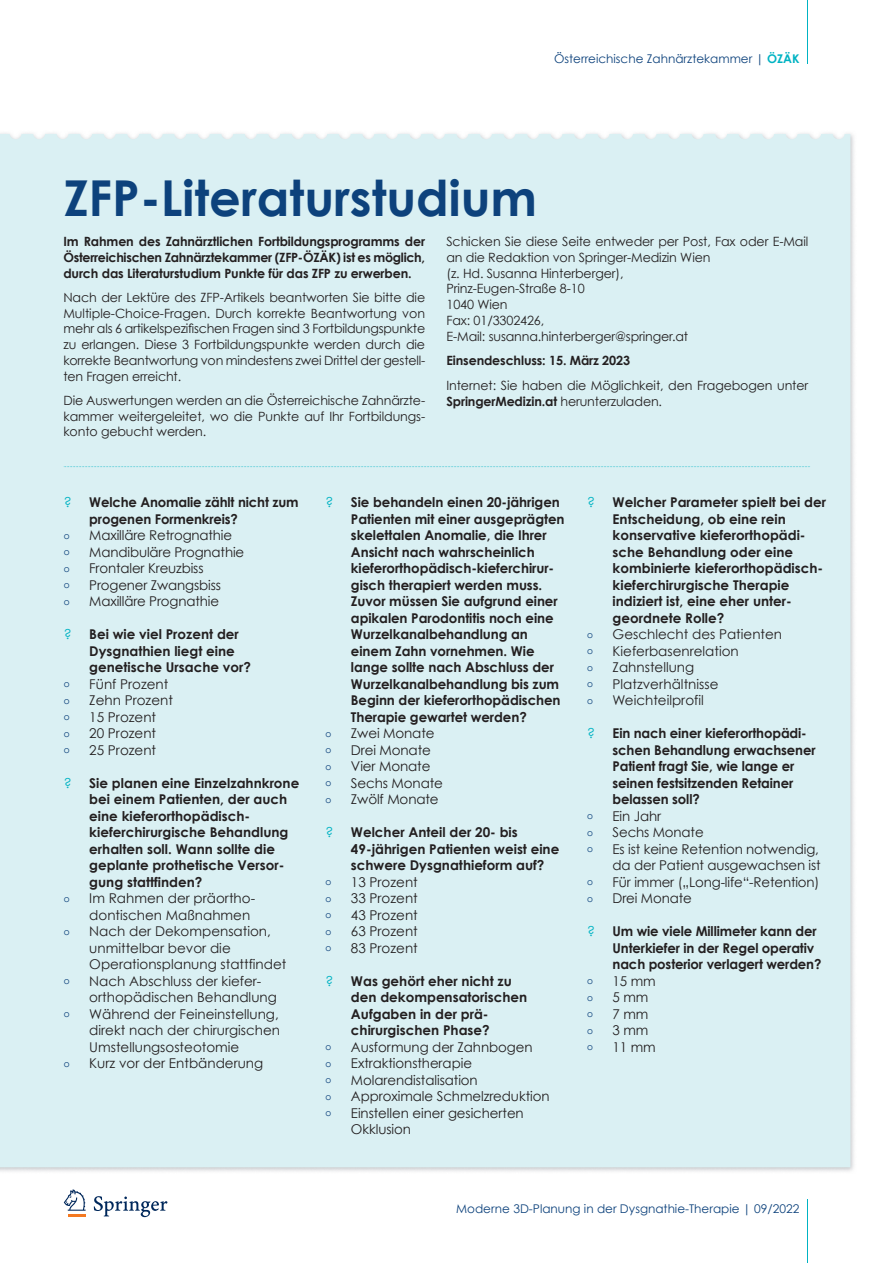
<style>
.page{position:relative;width:893px;height:1263px;background:#fff}
.page>*{position:absolute;margin:0;border:0;box-sizing:border-box;transform-origin:0 0}
.t1{font:700 49.5px "Century Gothic";color:#0d427c}
.t2{font:700 13.5px/16.5px "Century Gothic";letter-spacing:-.005em;color:#231f20}
.t3{font:13.5px/16.5px "Century Gothic";letter-spacing:-.005em;color:#231f20}
.t4{font:13.5px "Century Gothic";color:#00b3c3}
.t5{font:12.75px/15.8px "Century Gothic";letter-spacing:-.01em;color:#231f20;text-align:justify}
.t6{font:700 12.75px/15.8px "Century Gothic";letter-spacing:-.01em;color:#231f20;text-align:justify}
.t7{font:12px "Century Gothic";color:#0d427c}
.t8{font:9px "Century Gothic";color:#0d427c}
.s1{font-weight:700;color:#00b3c3}
.s2{font-weight:700}
</style>
<div class="page">
<hr style="left:807px;top:0;width:1px;height:64px;background:#00b3c3">
<hr style="left:807px;top:1199px;width:1px;height:64px;background:#00b3c3">
<img style="left:749px;top:133px;width:105px;height:1039px">
<div style="left:0;top:134px;width:850px;height:1033px;background:#daf0f3"></div>
<svg style="left:64px;top:466px;width:746px;height:1px"></svg>
<svg style="left:64px;top:1189px;width:22px;height:27px"></svg>
<svg style="left:94px;top:1196px;width:73px;height:21px"></svg>
<p class="t7" style="left:554px;top:52px;width:247px">Österreichische Zahnärztekammer | <span class="s1">ÖZÄK</span></p>
<h1 class="t1" style="left:64px;top:167px;width:475px">ZFP-Literaturstudium</h1>
<p class="t6" style="left:63px;top:233px;width:363px">Im Rahmen des Zahnärztlichen Fortbildungsprogramms der Österreichischen Zahnärztekammer (ZFP-ÖZÄK) ist es möglich, durch das Literaturstudium Punkte für das ZFP zu erwerben.</p>
<p class="t5" style="left:63px;top:289px;width:363px">Nach der Lektüre des ZFP-Artikels beantworten Sie bitte die Multiple-Choice-Fragen. Durch korrekte Beantwortung von mehr als 6 artikelspezifischen Fragen sind 3 Fortbildungspunkte zu erlangen. Diese 3 Fortbildungspunkte werden durch die korrekte Beantwortung von mindestens zwei Drittel der gestell&shy;ten Fragen erreicht.</p>
<p class="t5" style="left:63px;top:392px;width:363px">Die Auswertungen werden an die Österreichische Zahnärzte&shy;kammer weitergeleitet, wo die Punkte auf Ihr Fortbildungs&shy;konto gebucht werden.</p>
<p class="t5" style="left:446px;top:233px;width:363px;text-align:left">Schicken Sie diese Seite entweder per Post, Fax oder E-Mail an die Redaktion von Springer-Medizin Wien<br>(z. Hd. Susanna Hinterberger),<br>Prinz-Eugen-Straße 8-10<br>1040 Wien<br>Fax: 01/3302426,<br>E-Mail: susanna.hinterberger@springer.at</p>
<p class="t6" style="left:446px;top:352px;width:185px">Einsendeschluss: 15. März 2023</p>
<p class="t5" style="left:446px;top:377px;width:363px">Internet: Sie haben die Möglichkeit, den Fragebogen unter<br><span class="s2">SpringerMedizin.at</span> herunterzuladen.</p>
<p class="t4" style="left:64px;top:494px;width:9px">?</p>
<p class="t2" style="left:89px;top:494px;width:211px">Welche Anomalie zählt nicht zum progenen Formenkreis?</p>
<p class="t8" style="left:64px;top:530px;width:7px">o</p>
<p class="t3" style="left:89px;top:527px;width:144px">Maxilläre Retrognathie</p>
<p class="t8" style="left:64px;top:546px;width:7px">o</p>
<p class="t3" style="left:89px;top:543px;width:156px">Mandibuläre Prognathie</p>
<p class="t8" style="left:64px;top:563px;width:7px">o</p>
<p class="t3" style="left:89px;top:560px;width:116px">Frontaler Kreuzbiss</p>
<p class="t8" style="left:64px;top:579px;width:7px">o</p>
<p class="t3" style="left:89px;top:576px;width:133px">Progener Zwangsbiss</p>
<p class="t8" style="left:64px;top:596px;width:7px">o</p>
<p class="t3" style="left:89px;top:593px;width:131px">Maxilläre Prognathie</p>
<p class="t4" style="left:64px;top:626px;width:9px">?</p>
<p class="t2" style="left:89px;top:626px;width:163px">Bei wie viel Prozent der<br>Dysgnathien liegt eine genetische Ursache vor?</p>
<p class="t8" style="left:64px;top:678px;width:7px">o</p>
<p class="t3" style="left:89px;top:675px;width:81px">Fünf Prozent</p>
<p class="t8" style="left:64px;top:695px;width:7px">o</p>
<p class="t3" style="left:89px;top:692px;width:85px">Zehn Prozent</p>
<p class="t8" style="left:64px;top:711px;width:7px">o</p>
<p class="t3" style="left:89px;top:708px;width:68px">15 Prozent</p>
<p class="t8" style="left:64px;top:728px;width:7px">o</p>
<p class="t3" style="left:89px;top:725px;width:68px">20 Prozent</p>
<p class="t8" style="left:64px;top:744px;width:7px">o</p>
<p class="t3" style="left:89px;top:741px;width:68px">25 Prozent</p>
<p class="t4" style="left:64px;top:774px;width:9px">?</p>
<p class="t2" style="left:89px;top:774px;width:212px">Sie planen eine Einzelzahnkrone bei einem Patienten, der auch eine kieferorthopädisch&shy;kieferchirurgische Behandlung erhalten soll. Wann sollte die geplante prothetische Versor&shy;gung stattfinden?</p>
<p class="t8" style="left:64px;top:893px;width:7px">o</p>
<p class="t3" style="left:89px;top:890px;width:167px">Im Rahmen der präortho&shy;dontischen Maßnahmen</p>
<p class="t8" style="left:64px;top:926px;width:7px">o</p>
<p class="t3" style="left:89px;top:923px;width:199px">Nach der Dekompensation, unmittelbar bevor die<br>Operationsplanung stattfindet</p>
<p class="t8" style="left:64px;top:975px;width:7px">o</p>
<p class="t3" style="left:89px;top:972px;width:189px">Nach Abschluss der kiefer&shy;orthopädischen Behandlung</p>
<p class="t8" style="left:64px;top:1008px;width:7px">o</p>
<p class="t3" style="left:89px;top:1005px;width:192px;text-align:justify">Während der Feineinstellung, direkt nach der chirurgischen Umstellungsosteotomie</p>
<p class="t8" style="left:64px;top:1058px;width:7px">o</p>
<p class="t3" style="left:89px;top:1055px;width:176px">Kurz vor der Entbänderung</p>
<p class="t4" style="left:325px;top:494px;width:9px">?</p>
<p class="t2" style="left:351px;top:494px;width:215px">Sie behandeln einen 20-jährigen<br>Patienten mit einer ausgeprägten skelettalen Anomalie, die Ihrer<br>Ansicht nach wahrscheinlich kieferorthopädisch-kieferchirur&shy;gisch therapiert werden muss.<br>Zuvor müssen Sie aufgrund einer apikalen Parodontitis noch eine<br>Wurzelkanalbehandlung an einem Zahn vornehmen. Wie lange sollte nach Abschluss der<br>Wurzelkanalbehandlung bis zum<br>Beginn der kieferorthopädischen<br>Therapie gewartet werden?</p>
<p class="t8" style="left:325px;top:728px;width:7px">o</p>
<p class="t3" style="left:351px;top:725px;width:85px">Zwei Monate</p>
<p class="t8" style="left:325px;top:744px;width:7px">o</p>
<p class="t3" style="left:351px;top:741px;width:81px">Drei Monate</p>
<p class="t8" style="left:325px;top:761px;width:7px">o</p>
<p class="t3" style="left:351px;top:758px;width:81px">Vier Monate</p>
<p class="t8" style="left:325px;top:777px;width:7px">o</p>
<p class="t3" style="left:351px;top:774px;width:94px">Sechs Monate</p>
<p class="t8" style="left:325px;top:794px;width:7px">o</p>
<p class="t3" style="left:351px;top:791px;width:89px">Zwölf Monate</p>
<p class="t4" style="left:325px;top:824px;width:9px">?</p>
<p class="t2" style="left:351px;top:824px;width:210px">Welcher Anteil der 20- bis<br>49-jährigen Patienten weist eine schwere Dysgnathieform auf?</p>
<p class="t8" style="left:325px;top:876px;width:7px">o</p>
<p class="t3" style="left:351px;top:873px;width:68px">13 Prozent</p>
<p class="t8" style="left:325px;top:893px;width:7px">o</p>
<p class="t3" style="left:351px;top:890px;width:68px">33 Prozent</p>
<p class="t8" style="left:325px;top:909px;width:7px">o</p>
<p class="t3" style="left:351px;top:906px;width:68px">43 Prozent</p>
<p class="t8" style="left:325px;top:926px;width:7px">o</p>
<p class="t3" style="left:351px;top:923px;width:68px">63 Prozent</p>
<p class="t8" style="left:325px;top:942px;width:7px">o</p>
<p class="t3" style="left:351px;top:939px;width:68px">83 Prozent</p>
<p class="t4" style="left:325px;top:972px;width:9px">?</p>
<p class="t2" style="left:351px;top:972px;width:178px">Was gehört eher nicht zu den dekompensatorischen<br>Aufgaben in der prä&shy;chirurgischen Phase?</p>
<p class="t8" style="left:325px;top:1041px;width:7px">o</p>
<p class="t3" style="left:351px;top:1038px;width:183px">Ausformung der Zahnbogen</p>
<p class="t8" style="left:325px;top:1058px;width:7px">o</p>
<p class="t3" style="left:351px;top:1055px;width:123px">Extraktionstherapie</p>
<p class="t8" style="left:325px;top:1074px;width:7px">o</p>
<p class="t3" style="left:351px;top:1071px;width:128px">Molarendistalisation</p>
<p class="t8" style="left:325px;top:1091px;width:7px">o</p>
<p class="t3" style="left:351px;top:1088px;width:200px">Approximale Schmelzreduktion</p>
<p class="t8" style="left:325px;top:1107px;width:7px">o</p>
<p class="t3" style="left:351px;top:1104px;width:174px">Einstellen einer gesicherten<br>Okklusion</p>
<p class="t4" style="left:587px;top:494px;width:9px">?</p>
<p class="t2" style="left:613px;top:494px;width:215px">Welcher Parameter spielt bei der<br>Entscheidung, ob eine rein konservative kieferorthopädi&shy;sche Behandlung oder eine kombinierte kieferorthopädisch&shy;kieferchirurgische Therapie indiziert ist, eine eher unter&shy;geordnete Rolle?</p>
<p class="t8" style="left:587px;top:629px;width:7px">o</p>
<p class="t3" style="left:613px;top:626px;width:171px">Geschlecht des Patienten</p>
<p class="t8" style="left:587px;top:645px;width:7px">o</p>
<p class="t3" style="left:613px;top:642px;width:128px">Kieferbasenrelation</p>
<p class="t8" style="left:587px;top:662px;width:7px">o</p>
<p class="t3" style="left:613px;top:659px;width:83px">Zahnstellung</p>
<p class="t8" style="left:587px;top:678px;width:7px">o</p>
<p class="t3" style="left:613px;top:675px;width:107px">Platzverhältnisse</p>
<p class="t8" style="left:587px;top:695px;width:7px">o</p>
<p class="t3" style="left:613px;top:692px;width:93px">Weichteilprofil</p>
<p class="t4" style="left:587px;top:725px;width:9px">?</p>
<p class="t2" style="left:613px;top:725px;width:205px">Ein nach einer kieferorthopädi&shy;schen Behandlung erwachsener<br>Patient fragt Sie, wie lange er seinen festsitzenden Retainer belassen soll?</p>
<p class="t8" style="left:587px;top:810px;width:7px">o</p>
<p class="t3" style="left:613px;top:807px;width:50px">Ein Jahr</p>
<p class="t8" style="left:587px;top:827px;width:7px">o</p>
<p class="t3" style="left:613px;top:824px;width:93px">Sechs Monate</p>
<p class="t8" style="left:587px;top:843px;width:7px">o</p>
<p class="t3" style="left:613px;top:840px;width:210px">Es ist keine Retention notwendig, da der Patient ausgewachsen ist</p>
<p class="t8" style="left:587px;top:876px;width:7px">o</p>
<p class="t3" style="left:613px;top:873px;width:208px">Für immer („Long-life“-Retention)</p>
<p class="t8" style="left:587px;top:893px;width:7px">o</p>
<p class="t3" style="left:613px;top:890px;width:81px">Drei Monate</p>
<p class="t4" style="left:587px;top:923px;width:9px">?</p>
<p class="t2" style="left:613px;top:923px;width:210px">Um wie viele Millimeter kann der<br>Unterkiefer in der Regel operativ nach posterior verlagert werden?</p>
<p class="t8" style="left:587px;top:975px;width:7px">o</p>
<p class="t3" style="left:613px;top:972px;width:45px">15 mm</p>
<p class="t8" style="left:587px;top:992px;width:7px">o</p>
<p class="t3" style="left:613px;top:989px;width:37px">5 mm</p>
<p class="t8" style="left:587px;top:1008px;width:7px">o</p>
<p class="t3" style="left:613px;top:1005px;width:37px">7 mm</p>
<p class="t8" style="left:587px;top:1025px;width:7px">o</p>
<p class="t3" style="left:613px;top:1022px;width:37px">3 mm</p>
<p class="t8" style="left:587px;top:1041px;width:7px">o</p>
<p class="t3" style="left:613px;top:1038px;width:45px">11 mm</p>
<p class="t7" style="left:456px;top:1201px;width:345px">Moderne 3D-Planung in der Dysgnathie-Therapie | 09/2022</p>
</div>
